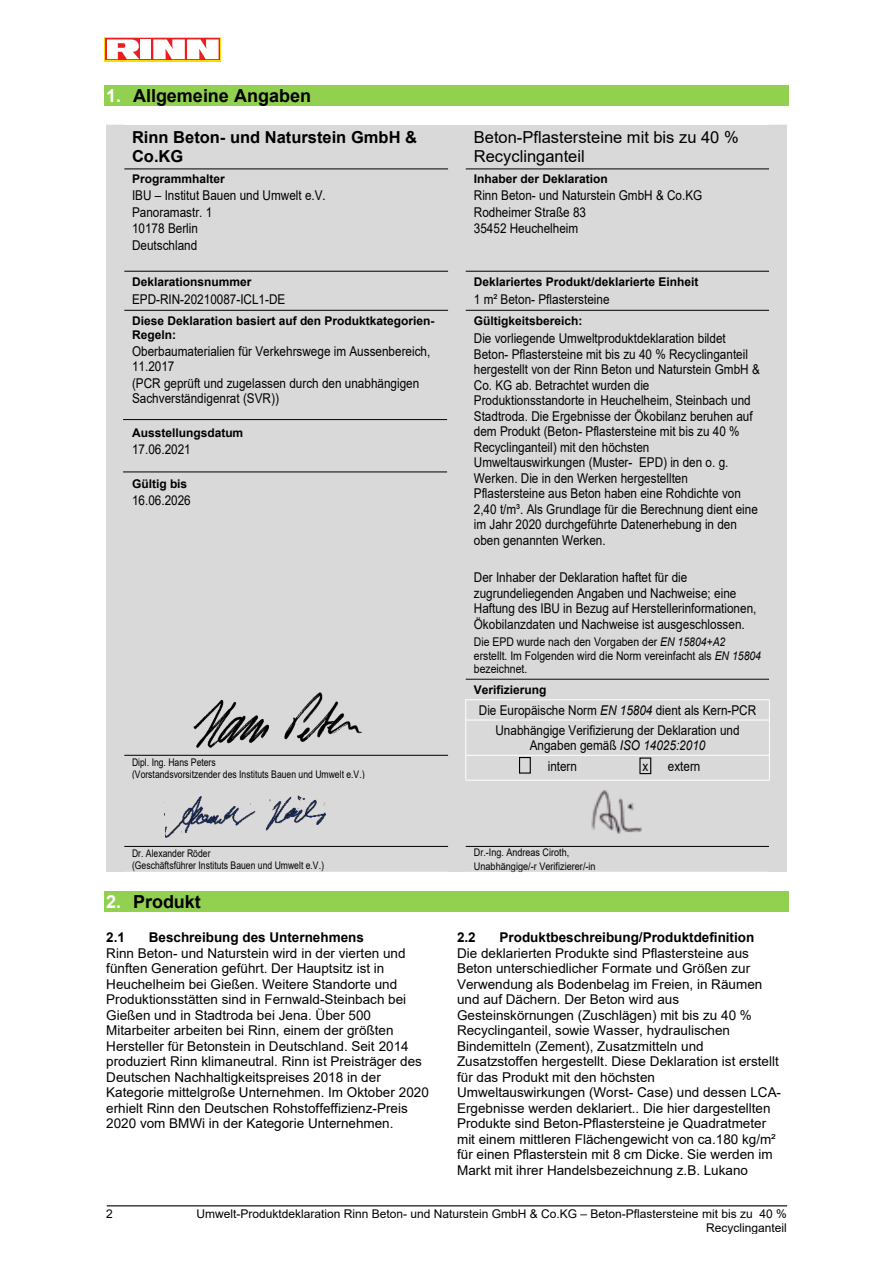
<style>
.page{position:relative;width:893px;height:1263px;background:#fff}
.page>*{position:absolute;margin:0;border:0;box-sizing:border-box;transform-origin:0 0}
.t1{font:700 18px "Arial";color:#000}
.t2{font:16.5px/19px "Arial";color:#000}
.t3{font:700 16.5px/19px "Arial";color:#000}
.t4{font:13.5px/15.5px "Arial";color:#000}
.t5{font:13.5px/15.5px "Arial";color:#000;scale:.87 1}
.t6{font:italic 13.5px "Arial";color:#000;scale:.87 1}
.t7{font:700 13.5px "Arial";color:#000}
.t8{font:700 12px/13.8px "Arial";color:#000}
.t9{font:12px/13.8px "Arial";color:#000;text-align:right}
.t10{font:12px/13.8px "Arial";color:#000;scale:.87 1}
.t11{font:10.5px/12px "Arial";color:#000;scale:.82 1}
.t12{font:10.5px/13.5px "Arial";color:#000;scale:.86 1}
.s1{color:#fff}
.s2{font-style:italic}
.s3{font-style:normal}
.s4{font-weight:700}
</style>
<div class="page">
<hr style="left:107px;top:1205px;width:680px;height:1px;background:#000">
<div style="left:104px;top:85px;width:685px;height:21px;background:#92d050"></div>
<div style="left:124px;top:125px;width:324px;height:44px;background:#d9d9d9"></div>
<div style="left:448px;top:125px;width:18px;height:44px;background:#d9d9d9"></div>
<div style="left:466px;top:125px;width:303px;height:44px;background:#d9d9d9"></div>
<div style="left:124px;top:169px;width:324px;height:102px;background:#d9d9d9"></div>
<div style="left:448px;top:169px;width:18px;height:102px;background:#d9d9d9"></div>
<div style="left:466px;top:169px;width:303px;height:102px;background:#d9d9d9"></div>
<div style="left:124px;top:272px;width:324px;height:38px;background:#d9d9d9"></div>
<div style="left:448px;top:271px;width:18px;height:39px;background:#d9d9d9"></div>
<div style="left:466px;top:272px;width:303px;height:38px;background:#d9d9d9"></div>
<div style="left:124px;top:311px;width:324px;height:368px;background:#d9d9d9"></div>
<div style="left:448px;top:310px;width:18px;height:369px;background:#d9d9d9"></div>
<div style="left:466px;top:311px;width:303px;height:368px;background:#d9d9d9"></div>
<div style="left:448px;top:679px;width:18px;height:20px;background:#d9d9d9"></div>
<div style="left:466px;top:680px;width:303px;height:19px;background:#d9d9d9"></div>
<div style="left:448px;top:699px;width:17px;height:21px;background:#d9d9d9"></div>
<div style="left:466px;top:700px;width:303px;height:20px;background:#d9d9d9"></div>
<div style="left:124px;top:679px;width:324px;height:76px;background:#d9d9d9"></div>
<div style="left:448px;top:720px;width:17px;height:35px;background:#d9d9d9"></div>
<div style="left:466px;top:720px;width:303px;height:35px;background:#d9d9d9"></div>
<div style="left:124px;top:756px;width:324px;height:24px;background:#d9d9d9"></div>
<div style="left:448px;top:755px;width:17px;height:25px;background:#d9d9d9"></div>
<div style="left:466px;top:756px;width:303px;height:24px;background:#d9d9d9"></div>
<div style="left:106px;top:125px;width:18px;height:721px;background:#d9d9d9"></div>
<div style="left:124px;top:780px;width:324px;height:66px;background:#d9d9d9"></div>
<div style="left:448px;top:780px;width:18px;height:66px;background:#d9d9d9"></div>
<div style="left:466px;top:780px;width:303px;height:66px;background:#d9d9d9"></div>
<div style="left:770px;top:125px;width:17px;height:721px;background:#d9d9d9"></div>
<div style="left:106px;top:846px;width:18px;height:26px;background:#d9d9d9"></div>
<div style="left:124px;top:847px;width:324px;height:25px;background:#d9d9d9"></div>
<div style="left:448px;top:846px;width:18px;height:26px;background:#d9d9d9"></div>
<div style="left:466px;top:847px;width:303px;height:25px;background:#d9d9d9"></div>
<div style="left:770px;top:846px;width:17px;height:26px;background:#d9d9d9"></div>
<hr style="left:769px;top:125px;width:1px;height:574px;background:#d9d9d9">
<hr style="left:769px;top:780px;width:1px;height:92px;background:#d9d9d9">
<hr style="left:124px;top:169px;width:324px;height:1px;background:#000">
<hr style="left:466px;top:169px;width:303px;height:1px;background:#000">
<hr style="left:124px;top:271px;width:324px;height:1px;background:#000">
<hr style="left:466px;top:271px;width:303px;height:1px;background:#000">
<hr style="left:124px;top:310px;width:324px;height:1px;background:#000">
<hr style="left:466px;top:310px;width:303px;height:1px;background:#000">
<hr style="left:466px;top:679px;width:303px;height:1px;background:#000">
<hr style="left:466px;top:720px;width:303px;height:1px;background:#fff">
<hr style="left:124px;top:755px;width:324px;height:1px;background:#000">
<hr style="left:466px;top:780px;width:304px;height:1px;background:#fff">
<hr style="left:124px;top:846px;width:324px;height:1px;background:#000">
<hr style="left:466px;top:846px;width:303px;height:1px;background:#000">
<div style="left:104px;top:891px;width:685px;height:20px;background:#92d050"></div>
<div style="left:519px;top:757px;width:12px;height:17px;border:1px solid #000"></div>
<div style="left:639px;top:757px;width:12px;height:17px;border:1px solid #000"></div>
<hr style="left:123px;top:419px;width:324px;height:1px;background:#000">
<hr style="left:123px;top:472px;width:324px;height:1px;background:#000">
<svg style="left:193px;top:692px;width:169px;height:56px"></svg>
<svg style="left:165px;top:795px;width:161px;height:43px"></svg>
<svg style="left:591px;top:790px;width:51px;height:44px"></svg>
<div style="left:105px;top:37px;width:116px;height:24px;background:#ffdc01"></div>
<div style="left:106px;top:38px;width:114px;height:22px;background:#ee1d23"></div>
<div style="left:140px;top:39px;width:11px;height:20px;background:#fff"></div>
<svg style="left:153px;top:39px;width:66px;height:20px"></svg>
<svg style="left:107px;top:39px;width:32px;height:20px"></svg>
<p class="t1" style="left:106px;top:83px;width:206px"><span class="s1">1.</span> Allgemeine Angaben</p>
<p class="t3" style="left:132px;top:128px;width:287px">Rinn Beton- und Naturstein GmbH &amp;<br>Co.KG</p>
<p class="t2" style="left:474px;top:128px;width:266px">Beton-Pflastersteine mit bis zu 40 %<br>Recyclinganteil</p>
<p class="t8" style="left:132px;top:172px;width:94px">Programmhalter</p>
<p class="t5" style="left:132px;top:187px;width:224px;line-height:16.5px">IBU – Institut Bauen und Umwelt e.V.<br>Panoramastr. 1<br>10178 Berlin<br>Deutschland</p>
<p class="t8" style="left:474px;top:172px;width:135px">Inhaber der Deklaration</p>
<p class="t5" style="left:474px;top:187px;width:264px;line-height:16.5px">Rinn Beton- und Naturstein GmbH &amp; Co.KG<br>Rodheimer Straße 83<br>35452 Heuchelheim</p>
<p class="t8" style="left:132px;top:275px;width:121px">Deklarationsnummer</p>
<p class="t5" style="left:132px;top:291px;width:178px">EPD-RIN-20210087-ICL1-DE</p>
<p class="t8" style="left:132px;top:314px;width:304px">Diese Deklaration basiert auf den Produktkategorien-<br>Regeln:</p>
<p class="t5" style="left:132px;top:344px;width:344px;line-height:15px">Oberbaumaterialien für Verkehrswege im Aussenbereich,<br>11.2017</p>
<p class="t5" style="left:132px;top:375px;width:332px;line-height:15px">(PCR geprüft und zugelassen durch den unabhängigen<br>Sachverständigenrat (SVR))</p>
<p class="t8" style="left:132px;top:426px;width:113px">Ausstellungsdatum</p>
<p class="t5" style="left:132px;top:441px;width:69px">17.06.2021</p>
<p class="t8" style="left:132px;top:477px;width:57px">Gültig bis</p>
<p class="t5" style="left:132px;top:493px;width:69px">16.06.2026</p>
<p class="t8" style="left:474px;top:275px;width:226px">Deklariertes Produkt/deklarierte Einheit</p>
<p class="t5" style="left:474px;top:291px;width:158px">1 m² Beton- Pflastersteine</p>
<p class="t8" style="left:474px;top:314px;width:110px">Gültigkeitsbereich:</p>
<p class="t5" style="left:474px;top:331px;width:330px">Die vorliegende Umweltproduktdeklaration bildet Beton- Pflastersteine mit bis zu 40 % Recyclinganteil hergestellt von der Rinn Beton und Naturstein GmbH &amp; Co. KG ab. Betrachtet wurden die Produktionsstandorte in Heuchelheim, Steinbach und Stadtroda. Die Ergebnisse der Ökobilanz beruhen auf dem Produkt (Beton- Pflastersteine mit bis zu 40 % Recyclinganteil) mit den höchsten Umweltauswirkungen (Muster- EPD) in den o. g.<br>Werken. Die in den Werken hergestellten Pflastersteine aus Beton haben eine Rohdichte von 2,40 t/m³. Als Grundlage für die Berechnung dient eine im Jahr 2020 durchgeführte Datenerhebung in den oben genannten Werken.</p>
<p class="t5" style="left:474px;top:569px;width:326px">Der Inhaber der Deklaration haftet für die zugrundeliegenden Angaben und Nachweise; eine Haftung des IBU in Bezug auf Herstellerinformationen, Ökobilanzdaten und Nachweise ist ausgeschlossen.</p>
<p class="t10" style="left:474px;top:634px;width:332px">Die EPD wurde nach den Vorgaben der <span class="s2">EN 15804+A2 </span>erstellt. Im Folgenden wird die Norm vereinfacht als <span class="s2">EN 15804 </span>bezeichnet.</p>
<p class="t8" style="left:474px;top:683px;width:74px">Verifizierung</p>
<p class="t5" style="left:479px;top:700px;width:320px;line-height:20.2px;text-align:center">Die Europäische Norm <span class="s2">EN 15804</span> dient als Kern-PCR<br>Unabhängige Verifizierung der Deklaration und</p>
<p class="t6" style="left:530px;top:737px;width:203px"><span class="s3">Angaben gemäß</span> ISO 14025:2010</p>
<p class="t11" style="left:132px;top:756px;width:285px">Dipl. Ing. Hans Peters<br>(Vorstandsvorsitzender des Instituts Bauen und Umwelt e.V.)</p>
<p class="t5" style="left:548px;top:758px;width:35px">intern</p>
<p class="t5" style="left:642px;top:758px;width:8px">x</p>
<p class="t5" style="left:668px;top:758px;width:39px">extern</p>
<p class="t11" style="left:132px;top:847px;width:235px">Dr. Alexander Röder<br>(Geschäftsführer Instituts Bauen und Umwelt e.V.)</p>
<p class="t12" style="left:474px;top:845px;width:143px">Dr.-Ing. Andreas Ciroth,<br>Unabhängige/-r Verifizierer/-in</p>
<p class="t1" style="left:106px;top:888px;width:96px"><span class="s1">2.</span> Produkt</p>
<p class="t7" style="left:106px;top:928px;width:20px">2.1</p>
<p class="t4" style="left:457px;top:929px;width:326px;text-indent:43px"><span class="s4">Produktbeschreibung/Produktdefinition<br></span>Die deklarierten Produkte sind Pflastersteine aus Beton unterschiedlicher Formate und Größen zur Verwendung als Bodenbelag im Freien, in Räumen und auf Dächern. Der Beton wird aus Gesteinskörnungen (Zuschlägen) mit bis zu 40 % Recyclinganteil, sowie Wasser, hydraulischen Bindemitteln (Zement), Zusatzmitteln und Zusatzstoffen hergestellt. Diese Deklaration ist erstellt für das Produkt mit den höchsten Umweltauswirkungen (Worst- Case) und dessen LCA-Ergebnisse werden deklariert.. Die hier dargestellten Produkte sind Beton-Pflastersteine je Quadratmeter mit einem mittleren Flächengewicht von ca.180 kg/m² für einen Pflasterstein mit 8 cm Dicke. Sie werden im Markt mit ihrer Handelsbezeichnung z.B. Lukano</p>
<p class="t4" style="left:106px;top:929px;width:324px;text-indent:43px"><span class="s4">Beschreibung des Unternehmens<br></span>Rinn Beton- und Naturstein wird in der vierten und fünften Generation geführt. Der Hauptsitz ist in Heuchelheim bei Gießen. Weitere Standorte und Produktionsstätten sind in Fernwald-Steinbach bei Gießen und in Stadtroda bei Jena. Über 500<br>Mitarbeiter arbeiten bei Rinn, einem der größten Hersteller für Betonstein in Deutschland. Seit 2014 produziert Rinn klimaneutral. Rinn ist Preisträger des Deutschen Nachhaltigkeitspreises 2018 in der Kategorie mittelgroße Unternehmen. Im Oktober 2020 erhielt Rinn den Deutschen Rohstoffeffizienz-Preis 2020 vom BMWi in der Kategorie Unternehmen.</p>
<p class="t7" style="left:457px;top:928px;width:20px">2.2</p>
<p class="t9" style="left:106px;top:1207px;width:8px">2</p>
<p class="t9" style="left:196px;top:1207px;width:592px">Umwelt-Produktdeklaration Rinn Beton- und Naturstein GmbH &amp; Co.KG – Beton-Pflastersteine mit bis zu 40 %<br>Recyclinganteil</p>
</div>
